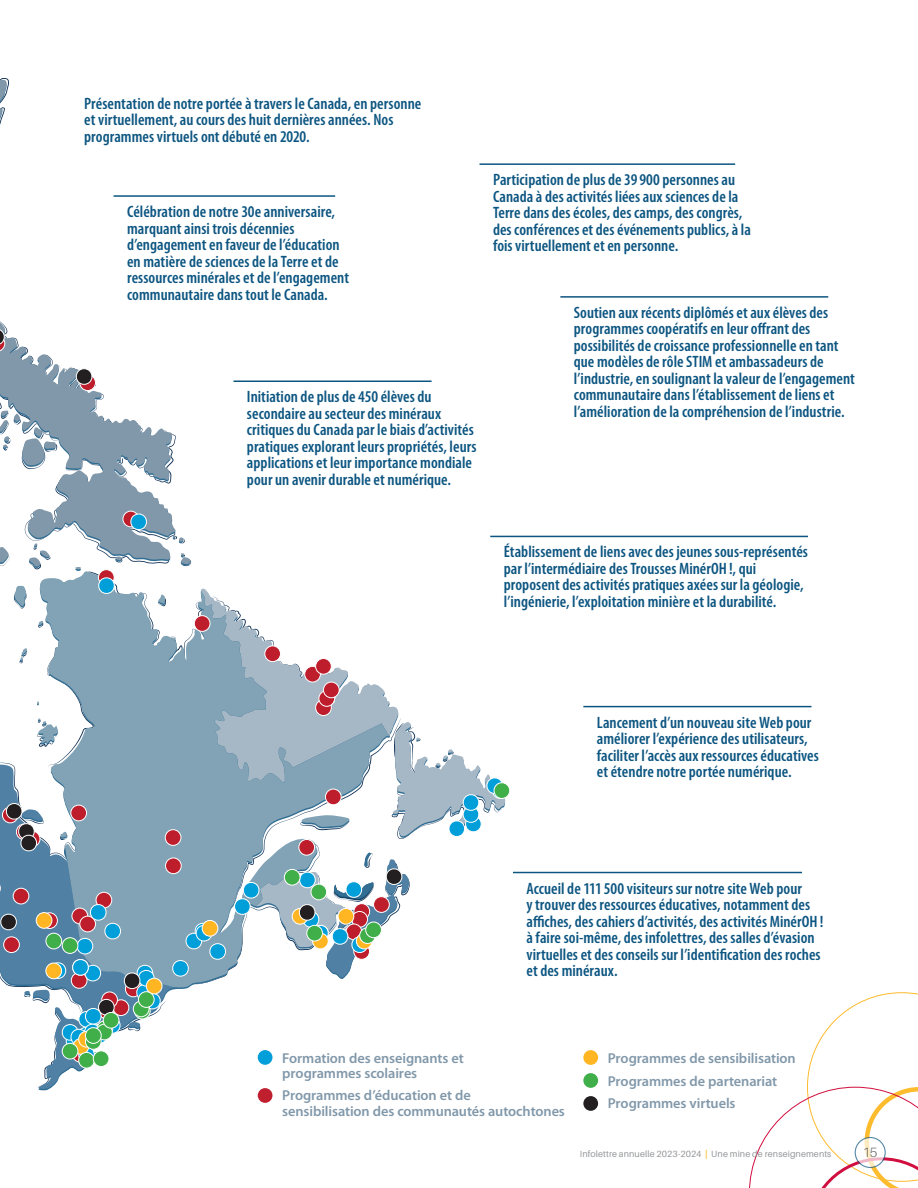
<style>
.page{position:relative;width:918px;height:1188px;background:#fff}
.page>*{position:absolute;margin:0;border:0;box-sizing:border-box;transform-origin:0 0}
.Box_Rule{font:600 condensed 16.5px/16.5px "Myriad Pro";color:#0c5581}
.Body_Text{font:600 condensed 16.5px/16.5px "Myriad Pro";color:#0c5581}
.t1{font:600 14.4px/15.5px "Myriad Pro";letter-spacing:-.005em;color:#8198aa}
.t2{font:300 13.5px "Aileron";color:#6c6d70}
.t3{font:9px "Aileron";letter-spacing:.01em;color:#939598}
.s1{font-weight:700;color:#fdbb2e}
</style>
<div class="page">
<svg style="left:749px;top:993px;width:169px;height:195px"></svg>
<svg style="left:855px;top:1138px;width:30px;height:29px"></svg>
<div style="left:855px;top:1137px;width:31px;height:31px;border:1px solid #0c5581;border-radius:50%"></div>
<hr style="left:583px;top:706px;width:228px;height:1px;background:#0c5581">
<hr style="left:480px;top:163px;width:255px;height:2px;background:#0c5581">
<hr style="left:490px;top:536px;width:318px;height:1px;background:#0c5581">
<hr style="left:513px;top:872px;width:289px;height:1px;background:#0c5581">
<hr style="left:560px;top:296px;width:268px;height:2px;background:#0c5581">
<div style="left:258px;top:1088px;width:14px;height:15px;background:#c01f2f;border-radius:50%"></div>
<div style="left:583px;top:1050px;width:15px;height:15px;background:#ffb622;border-radius:50%"></div>
<div style="left:583px;top:1073px;width:15px;height:15px;background:#40ae49;border-radius:50%"></div>
<div style="left:583px;top:1096px;width:15px;height:15px;background:#231f20;border-radius:50%"></div>
<svg style="left:0;top:321px;width:509px;height:767px"></svg>
<svg style="left:97px;top:1021px;width:16px;height:16px"></svg>
<div style="left:97px;top:1020px;width:16px;height:17px;border:1px solid #fff;border-radius:50%"></div>
<div style="left:307px;top:925px;width:15px;height:16px;background:#40ae49;border-radius:50%"></div>
<div style="left:306px;top:925px;width:17px;height:17px;border:1px solid #fff;border-radius:50%"></div>
<svg style="left:360px;top:928px;width:15px;height:15px"></svg>
<div style="left:359px;top:927px;width:17px;height:17px;border:1px solid #fff;border-radius:50%"></div>
<svg style="left:134px;top:1003px;width:16px;height:16px"></svg>
<div style="left:134px;top:1003px;width:17px;height:16px;border:1px solid #fff;border-radius:50%"></div>
<div style="left:494px;top:783px;width:16px;height:15px;background:#40ae49;border-radius:50%"></div>
<div style="left:494px;top:782px;width:16px;height:17px;border:1px solid #fff;border-radius:50%"></div>
<div style="left:62px;top:938px;width:16px;height:15px;background:#40ae49;border-radius:50%"></div>
<div style="left:62px;top:937px;width:16px;height:17px;border:1px solid #fff;border-radius:50%"></div>
<div style="left:97px;top:1024px;width:15px;height:16px;background:#40ae49;border-radius:50%"></div>
<div style="left:96px;top:1024px;width:17px;height:16px;border:1px solid #fff;border-radius:50%"></div>
<div style="left:366px;top:922px;width:15px;height:16px;background:#40ae49;border-radius:50%"></div>
<div style="left:365px;top:922px;width:17px;height:16px;border:1px solid #fff;border-radius:50%"></div>
<svg style="left:85px;top:1034px;width:16px;height:15px"></svg>
<div style="left:85px;top:1033px;width:17px;height:17px;border:1px solid #fff;border-radius:50%"></div>
<div style="left:46px;top:933px;width:16px;height:16px;background:#40ae49;border-radius:50%"></div>
<div style="left:45px;top:933px;width:17px;height:16px;border:1px solid #fff;border-radius:50%"></div>
<div style="left:103px;top:1012px;width:16px;height:16px;background:#40ae49;border-radius:50%"></div>
<div style="left:103px;top:1012px;width:16px;height:17px;border:1px solid #fff;border-radius:50%"></div>
<div style="left:133px;top:1001px;width:16px;height:16px;background:#40ae49;border-radius:50%"></div>
<div style="left:133px;top:1001px;width:16px;height:16px;border:1px solid #fff;border-radius:50%"></div>
<div style="left:138px;top:992px;width:16px;height:15px;background:#40ae49;border-radius:50%"></div>
<div style="left:138px;top:991px;width:17px;height:17px;border:1px solid #fff;border-radius:50%"></div>
<div style="left:284px;top:869px;width:16px;height:16px;background:#40ae49;border-radius:50%"></div>
<div style="left:284px;top:869px;width:17px;height:17px;border:1px solid #fff;border-radius:50%"></div>
<div style="left:311px;top:884px;width:16px;height:16px;background:#40ae49;border-radius:50%"></div>
<div style="left:310px;top:884px;width:17px;height:16px;border:1px solid #fff;border-radius:50%"></div>
<div style="left:79px;top:1052px;width:15px;height:16px;background:#40ae49;border-radius:50%"></div>
<div style="left:78px;top:1052px;width:17px;height:17px;border:1px solid #fff;border-radius:50%"></div>
<div style="left:93px;top:1051px;width:16px;height:16px;background:#40ae49;border-radius:50%"></div>
<div style="left:93px;top:1050px;width:16px;height:17px;border:1px solid #fff;border-radius:50%"></div>
<div style="left:62px;top:1043px;width:16px;height:16px;background:#40ae49;border-radius:50%"></div>
<div style="left:62px;top:1043px;width:16px;height:16px;border:1px solid #fff;border-radius:50%"></div>
<div style="left:85px;top:1028px;width:16px;height:15px;background:#40ae49;border-radius:50%"></div>
<div style="left:85px;top:1027px;width:17px;height:17px;border:1px solid #fff;border-radius:50%"></div>
<p class="Body_Text" style="left:84px;top:95px;width:339px">Présentation de notre portée à travers le Canada, en personne et virtuellement, au cours des huit dernières années. Nos programmes virtuels ont débuté en 2020.</p>
<p class="Box_Rule" style="left:127px;top:204px;width:224px">Célébration de notre 30e anniversaire, marquant ainsi trois décennies d’engagement en faveur de l’éducation en matière de sciences de la Terre et de ressources minérales et de l’engagement communautaire dans tout le Canada.</p>
<p class="Box_Rule" style="left:247px;top:389px;width:231px">Initiation de plus de 450 élèves du secondaire au secteur des minéraux critiques du Canada par le biais d’activités pratiques explorant leurs propriétés, leurs applications et leur importance mondiale pour un avenir durable et numérique.</p>
<p class="Box_Rule" style="left:493px;top:172px;width:259px">Participation de plus de 39 900 personnes au Canada à des activités liées aux sciences de la Terre dans des écoles, des camps, des congrès, des conférences et des événements publics, à la fois virtuellement et en personne.</p>
<p class="Box_Rule" style="left:574px;top:304px;width:283px">Soutien aux récents diplômés et aux élèves des programmes coopératifs en leur offrant des possibilités de croissance professionnelle en tant que modèles de rôle STIM et ambassadeurs de l’industrie, en soulignant la valeur de l’engagement communautaire dans l’établissement de liens et l’amélioration de la compréhension de l’industrie.</p>
<p class="Box_Rule" style="left:504px;top:544px;width:306px">Établissement de liens avec des jeunes sous-représentés par l’intermédiaire des Trousses MinérOH !, qui proposent des activités pratiques axées sur la géologie, l’ingénierie, l’exploitation minière et la durabilité.</p>
<p class="Box_Rule" style="left:597px;top:714px;width:224px">Lancement d’un nouveau site Web pour améliorer l’expérience des utilisateurs, faciliter l’accès aux ressources éducatives et étendre notre portée numérique.</p>
<p class="Box_Rule" style="left:526px;top:880px;width:298px">Accueil de 111 500 visiteurs sur notre site Web pour<br>y trouver des ressources éducatives, notamment des affiches, des cahiers d’activités, des activités MinérOH ! à faire soi-même, des infolettres, des salles d’évasion virtuelles et des conseils sur l’identification des roches et des minéraux.</p>
<p class="t1" style="left:282px;top:1050px;width:183px">Formation des enseignants et programmes scolaires</p>
<p class="t1" style="left:282px;top:1087px;width:284px">Programmes d’éducation et de<br>sensibilisation des communautés autochtones</p>
<p class="t1" style="left:608px;top:1046px;width:190px;line-height:23px">Programmes de sensibilisation<br>Programmes de partenariat<br>Programmes virtuels</p>
<p class="t3" style="left:580px;top:1149px;width:253px">Infolettre annuelle 2023-2024 <span class="s1">|</span> Une mine de renseignements</p>
<p class="t2" style="left:863px;top:1145px;width:16px">15</p>
</div>
